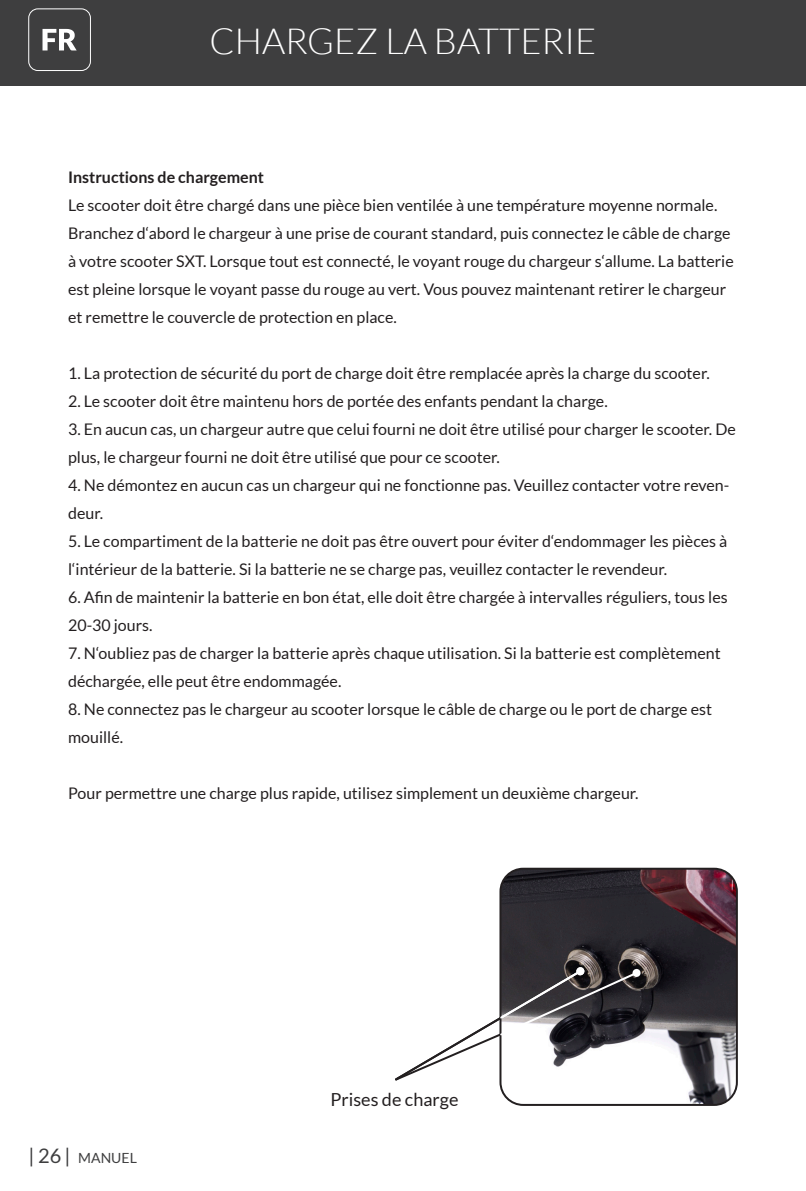
<style>
.page{position:relative;width:806px;height:1191px;background:#fff}
.page>*{position:absolute;margin:0;border:0;box-sizing:border-box;transform-origin:0 0}
.t1{font:300 36px "Lato";color:#fff}
.t2{font:18px "Lato";color:#231f20}
.t3{font:16px/28px "Lato";color:#231f20}
.t4{font:700 16px "Lato";color:#231f20}
.t5{font:14px "Lato";color:#3e3e3f}
.s1{font-size:20px}
</style>
<div class="page">
<div style="left:0;top:0;width:805px;height:85px;background:#3e3e3f"></div>
<div style="left:28px;top:9px;width:63px;height:62px;border:1px solid #fff;border-radius:9px"></div>
<svg style="left:42px;top:29px;width:35px;height:21px"></svg>
<img style="left:502px;top:870px;width:234px;height:235px">
<div style="left:499px;top:867px;width:238px;height:239px;border:2px solid #231f20;border-radius:23px"></div>
<svg style="left:395px;top:968px;width:243px;height:114px"></svg>
<svg style="left:632px;top:968px;width:8px;height:9px"></svg>
<h1 class="t1" style="left:209px;top:22px;width:388px">CHARGEZ LA BATTERIE</h1>
<p class="t4" style="left:68px;top:168px;width:197px">Instructions de chargement</p>
<p class="t3" style="left:68px;top:191px;width:666px">Le scooter doit être chargé dans une pièce bien ventilée à une température moyenne normale.<br>Branchez d‘abord le chargeur à une prise de courant standard, puis connectez le câble de charge à votre scooter SXT. Lorsque tout est connecté, le voyant rouge du chargeur s‘allume. La batterie est pleine lorsque le voyant passe du rouge au vert. Vous pouvez maintenant retirer le chargeur et remettre le couvercle de protection en place.</p>
<p class="t3" style="left:68px;top:359px;width:642px">1. La protection de sécurité du port de charge doit être remplacée après la charge du scooter.</p>
<p class="t3" style="left:68px;top:387px;width:541px">2. Le scooter doit être maintenu hors de portée des enfants pendant la charge.</p>
<p class="t3" style="left:68px;top:415px;width:668px">3. En aucun cas, un chargeur autre que celui fourni ne doit être utilisé pour charger le scooter. De plus, le chargeur fourni ne doit être utilisé que pour ce scooter.</p>
<p class="t3" style="left:68px;top:471px;width:662px">4. Ne démontez en aucun cas un chargeur qui ne fonctionne pas. Veuillez contacter votre reven&shy;deur.</p>
<p class="t3" style="left:68px;top:527px;width:660px">5. Le compartiment de la batterie ne doit pas être ouvert pour éviter d‘endommager les pièces à l‘intérieur de la batterie. Si la batterie ne se charge pas, veuillez contacter le revendeur.</p>
<p class="t3" style="left:68px;top:583px;width:660px">6. Afin de maintenir la batterie en bon état, elle doit être chargée à intervalles réguliers, tous les<br>20-30 jours.</p>
<p class="t3" style="left:68px;top:639px;width:653px">7. N‘oubliez pas de charger la batterie après chaque utilisation. Si la batterie est complètement déchargée, elle peut être endommagée.</p>
<p class="t3" style="left:68px;top:695px;width:645px">8. Ne connectez pas le chargeur au scooter lorsque le câble de charge ou le port de charge est mouillé.</p>
<p class="t3" style="left:68px;top:779px;width:571px">Pour permettre une charge plus rapide, utilisez simplement un deuxième chargeur.</p>
<p class="t5" style="left:28px;top:1149px;width:110px"><span class="s1">| 26 |</span> MANUEL</p>
<p class="t2" style="left:330px;top:1089px;width:129px">Prises de charge</p>
</div>
